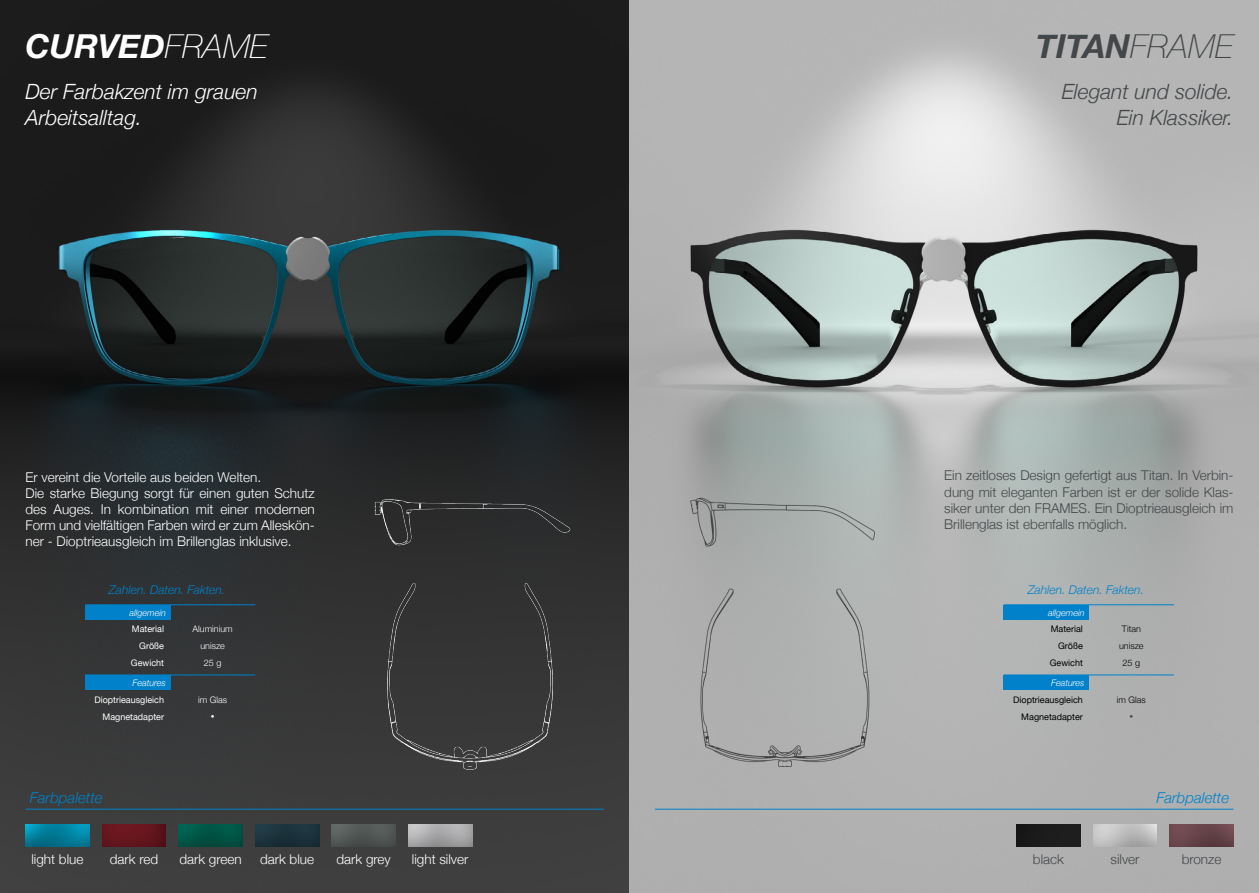
<style>
.page{position:relative;width:1259px;height:893px;background:#fff}
.page>*{position:absolute;margin:0;border:0;box-sizing:border-box;transform-origin:0 0}
.t1{font:italic 700 33px "Helvetica Neue";color:#fff}
.t2{font:italic 700 33px "Helvetica Neue";color:#444749}
.Opener_weiss{font:italic 300 21px "Helvetica Neue";color:#fff}
.t3{font:italic 300 21px "Helvetica Neue";color:#444749}
.t4{font:italic 300 15px "Helvetica Neue";color:#0081c9}
.Text_weiss{font:300 13.5px/16.2px "Helvetica Neue";color:#fff;text-align:justify}
.Text{font:300 13.5px/16.2px "Helvetica Neue";color:#444749;text-align:justify}
.t5{font:italic 300 12px "Helvetica Neue";color:#0081c9}
.t6{font:9px "Helvetica Neue";color:#fff}
.t7{font:9px "Helvetica Neue";color:#000}
.t8{font:italic 300 9px "Helvetica Neue";color:#fff}
.t9{font:300 9px "Helvetica Neue";color:#fff}
.t10{font:300 9px "Helvetica Neue";color:#000}
.t11{font:300 7.5px "Helvetica Neue";color:#fff}
.t12{font:300 7.5px "Helvetica Neue";color:#444749}
.s1{font-weight:100}
</style>
<div class="page">
<img style="left:0;top:0;width:1259px;height:893px">
<img style="left:102px;top:825px;width:64px;height:21px">
<img style="left:26px;top:825px;width:63px;height:21px">
<img style="left:332px;top:825px;width:63px;height:21px">
<img style="left:255px;top:825px;width:64px;height:21px">
<img style="left:179px;top:825px;width:63px;height:21px">
<img style="left:408px;top:825px;width:64px;height:21px">
<hr style="left:26px;top:809px;width:578px;height:1px;background:#0081c9">
<hr style="left:655px;top:809px;width:578px;height:1px;background:#0081c9">
<img style="left:1093px;top:825px;width:64px;height:21px">
<img style="left:1016px;top:825px;width:64px;height:21px">
<img style="left:1169px;top:825px;width:64px;height:21px">
<img style="left:366px;top:469px;width:212px;height:316px">
<img style="left:680px;top:469px;width:213px;height:316px">
<hr style="left:85px;top:604px;width:170px;height:1px;background:#0081c9">
<div style="left:85px;top:605px;width:85px;height:15px;background:#0081c9"></div>
<hr style="left:85px;top:675px;width:170px;height:1px;background:#0081c9">
<div style="left:85px;top:675px;width:85px;height:15px;background:#0081c9"></div>
<hr style="left:1003px;top:604px;width:171px;height:1px;background:#0081c9">
<div style="left:1003px;top:605px;width:86px;height:15px;background:#0081c9"></div>
<hr style="left:1003px;top:675px;width:171px;height:1px;background:#0081c9">
<div style="left:1003px;top:675px;width:86px;height:15px;background:#0081c9"></div>
<p class="t1" style="left:26px;top:20px;width:244px">CURVED<span class="s1">FRAME</span></p>
<p class="t2" style="left:1036px;top:20px;width:199px">TITAN<span class="s1">FRAME</span></p>
<p class="Opener_weiss" style="left:26px;top:75px;width:234px">Der Farbakzent im grauen</p>
<p class="Opener_weiss" style="left:26px;top:101px;width:118px">Arbeitsalltag.</p>
<p class="Text_weiss" style="left:26px;top:468px;width:237px">Er vereint die Vorteile aus beiden Welten.</p>
<p class="Text_weiss" style="left:26px;top:484px;width:291px">Die starke Biegung sorgt für einen guten Schutz des Auges. In kombination mit einer modernen Form und vielfältigen Farben wird er zum Alleskön&shy;ner - Dioptrieausgleich im Brillenglas inklusive.</p>
<p class="t5" style="left:109px;top:581px;width:118px">Zahlen. Daten. Fakten.</p>
<p class="t8" style="left:129px;top:606px;width:38px">allgemein</p>
<p class="t6" style="left:132px;top:623px;width:34px">Material</p>
<p class="t9" style="left:193px;top:622px;width:42px">Aluminium</p>
<p class="t6" style="left:139px;top:640px;width:26px">Größe</p>
<p class="t9" style="left:200px;top:639px;width:26px">unisze</p>
<p class="t6" style="left:131px;top:657px;width:35px">Gewicht</p>
<p class="t9" style="left:204px;top:656px;width:19px">25 g</p>
<p class="t8" style="left:132px;top:676px;width:35px">Features</p>
<p class="t6" style="left:94px;top:693px;width:71px">Dioptrieausgleich</p>
<p class="t9" style="left:198px;top:692px;width:30px">im Glas</p>
<p class="t6" style="left:103px;top:710px;width:63px">Magnetadapter</p>
<p class="t11" style="left:211px;top:710px;width:5px">•</p>
<p class="t4" style="left:30px;top:786px;width:74px">Farbpalette</p>
<p class="Text_weiss" style="left:31px;top:850px;width:54px">light blue</p>
<p class="Text_weiss" style="left:110px;top:850px;width:50px">dark red</p>
<p class="Text_weiss" style="left:179px;top:850px;width:64px">dark green</p>
<p class="Text_weiss" style="left:260px;top:850px;width:56px">dark blue</p>
<p class="Text_weiss" style="left:336px;top:850px;width:56px">dark grey</p>
<p class="Text_weiss" style="left:412px;top:850px;width:58px">light silver</p>
<p class="t3" style="left:1062px;top:75px;width:173px">Elegant und solide.</p>
<p class="t3" style="left:1116px;top:101px;width:118px">Ein Klassiker.</p>
<p class="Text" style="left:944px;top:466px;width:291px">Ein zeitloses Design gefertigt aus Titan. In Verbin&shy;dung mit eleganten Farben ist er der solide Klas&shy;siker unter den FRAMES. Ein Dioptrieausgleich im Brillenglas ist ebenfalls möglich.</p>
<p class="t5" style="left:1027px;top:581px;width:118px">Zahlen. Daten. Fakten.</p>
<p class="t8" style="left:1048px;top:606px;width:38px">allgemein</p>
<p class="t7" style="left:1050px;top:623px;width:34px">Material</p>
<p class="t10" style="left:1121px;top:622px;width:21px">Titan</p>
<p class="t7" style="left:1058px;top:640px;width:26px">Größe</p>
<p class="t10" style="left:1119px;top:639px;width:26px">unisze</p>
<p class="t7" style="left:1049px;top:657px;width:35px">Gewicht</p>
<p class="t10" style="left:1122px;top:656px;width:19px">25 g</p>
<p class="t8" style="left:1051px;top:676px;width:35px">Features</p>
<p class="t7" style="left:1013px;top:693px;width:71px">Dioptrieausgleich</p>
<p class="t10" style="left:1117px;top:692px;width:30px">im Glas</p>
<p class="t7" style="left:1021px;top:710px;width:63px">Magnetadapter</p>
<p class="t12" style="left:1129px;top:710px;width:5px">•</p>
<p class="t4" style="left:1156px;top:786px;width:74px">Farbpalette</p>
<p class="Text" style="left:1033px;top:850px;width:33px">black</p>
<p class="Text" style="left:1110px;top:850px;width:30px">silver</p>
<p class="Text" style="left:1181px;top:850px;width:41px">bronze</p>
</div>
